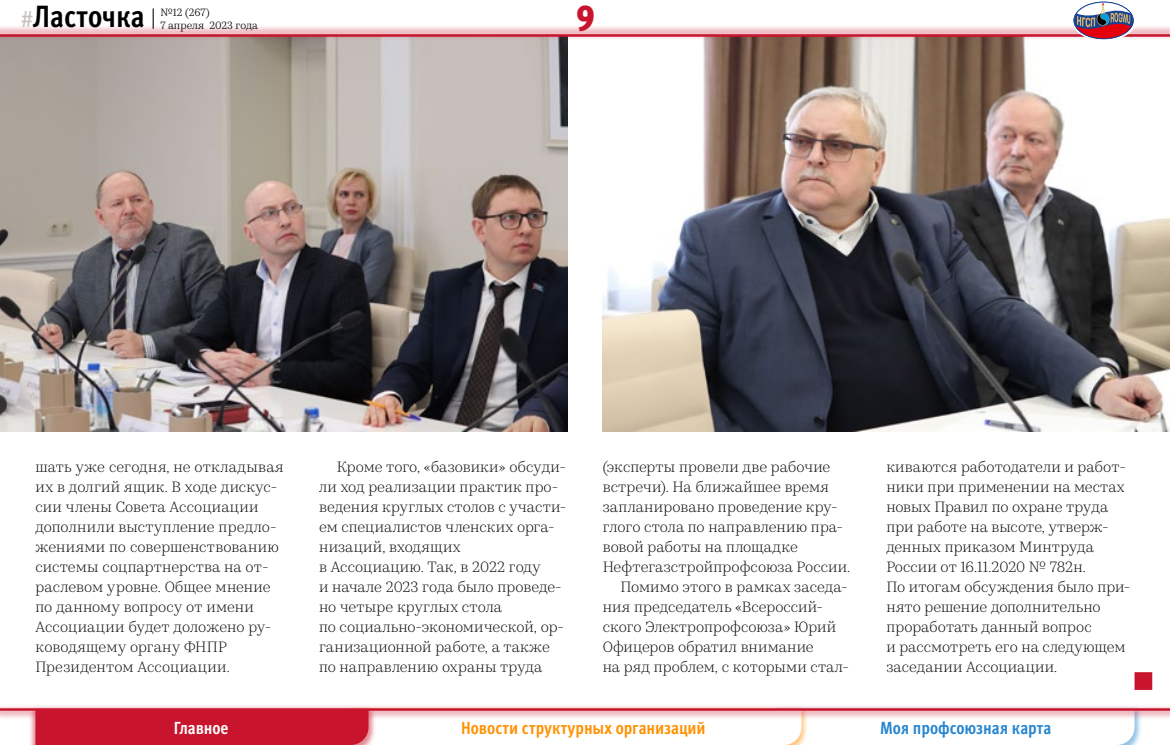
<style>
.page{position:relative;width:1170px;height:745px;background:#fff}
.page>*{position:absolute;margin:0;border:0;box-sizing:border-box;transform-origin:0 0}
.t1{font:900 condensed 36.25px "Meta Pro";color:#c8142d}
.t2{font:700 condensed 30.75px "Meta Pro";color:#000}
.t3{font:700 condensed 17.5px "Meta Pro";color:#ff9000}
.t4{font:700 condensed 17.5px "Meta Pro";letter-spacing:-.005em;color:#2585d0}
.t5{font:700 condensed 17.5px "Meta Pro";letter-spacing:-.005em;color:#fff}
.t6{font:300 15px/20px "Kazimir Text";letter-spacing:.005em;color:#000}
.t7{font:10.62px/12.5px "Kazimir Text";color:#000}
.s1{font-weight:400;font-stretch:normal;font-size:22.5px;color:#c6c0be}
</style>
<div class="page">
<div style="left:886px;top:671px;width:266px;height:18px;background:#c8142d"></div>
<div style="left:885px;top:671px;width:249px;height:19px;background:#fff"></div>
<img style="left:602px;top:41px;width:567px;height:390px">
<img style="left:0;top:41px;width:567px;height:390px">
<svg style="left:35px;top:720px;width:1099px;height:24px"></svg>
<div style="left:0;top:25px;width:1169px;height:16px;background:#c8142d;opacity:.3"></div>
<hr style="left:0;top:34px;width:1169px;height:3px;background:#c8142d">
<div style="left:0;top:704px;width:1169px;height:16px;background:#c8142d;opacity:.3"></div>
<hr style="left:0;top:707px;width:1169px;height:3px;background:#c8142d">
<svg style="left:153px;top:8px;width:1px;height:21px"></svg>
<svg style="left:1072px;top:2px;width:63px;height:38px"></svg>
<div style="left:1072px;top:0;width:63px;height:41px;border:1px solid #fff;border-radius:50%"></div>
<h2 class="t2" style="left:21px;top:-7px;width:125px"><span class="s1">#</span>Ласточка</h2>
<p class="t7" style="left:160px;top:6px;width:99px">№12 (267)<br>7 апреля 2023 года</p>
<h1 class="t1" style="left:576px;top:-12px;width:20px">9</h1>
<p class="t6" style="left:35px;top:455px;width:250px">шать уже сегодня, не откладывая их в долгий ящик. В ходе дискус&shy;сии члены Совета Ассоциации дополнили выступление предло&shy;жениями по совершенствованию системы соцпартнерства на от&shy;раслевом уровне. Общее мнение по данному вопросу от имени<br>Ассоциации будет доложено ру&shy;ководящему органу ФНПР<br>Президентом Ассоциации.</p>
<p class="t6" style="left:319px;top:455px;width:249px;text-indent:18px">Кроме того, «базовики» обсуди&shy;ли ход реализации практик про&shy;ведения круглых столов с участи&shy;ем специалистов членских орга&shy;низаций, входящих<br>в Ассоциацию. Так, в 2022 году<br>и начале 2023 года было проведе&shy;но четыре круглых стола<br>по социально--экономической, ор&shy;ганизационной работе, а также по направлению охраны труда</p>
<p class="t6" style="left:602px;top:455px;width:229px">(эксперты провели две рабочие</p>
<p class="t6" style="left:602px;top:475px;width:228px">встречи). На ближайшее время</p>
<p class="t6" style="left:602px;top:495px;width:236px">запланировано проведение кру-</p>
<p class="t6" style="left:602px;top:515px;width:242px">глого стола по направлению пра-</p>
<p class="t6" style="left:602px;top:535px;width:197px">вовой работы на площадке</p>
<p class="t6" style="left:602px;top:555px;width:249px">Нефтегазстройпрофсоюза России.</p>
<p class="t6" style="left:620px;top:575px;width:229px">Помимо этого в рамках заседа-</p>
<p class="t6" style="left:602px;top:595px;width:222px">ния председатель «Всероссий-</p>
<p class="t6" style="left:602px;top:615px;width:235px">ского Электропрофсоюза» Юрий</p>
<p class="t6" style="left:602px;top:635px;width:212px">Офицеров обратил внимание</p>
<p class="t6" style="left:602px;top:655px;width:248px">на ряд проблем, с которыми стал-</p>
<p class="t6" style="left:886px;top:455px;width:245px">киваются работодатели и работ&shy;ники при применении на местах новых Правил по охране труда при работе на высоте, утверж&shy;денных приказом Минтруда<br>России от 16.11.2020 № 782н.<br>По итогам обсуждения было при&shy;нято решение дополнительно проработать данный вопрос<br>и рассмотреть его на следующем заседании Ассоциации.</p>
<p class="t5" style="left:174px;top:713px;width:56px">Главное</p>
<p class="t3" style="left:461px;top:713px;width:246px">Новости структурных организаций</p>
<p class="t4" style="left:880px;top:713px;width:173px">Моя профсоюзная карта</p>
</div>
